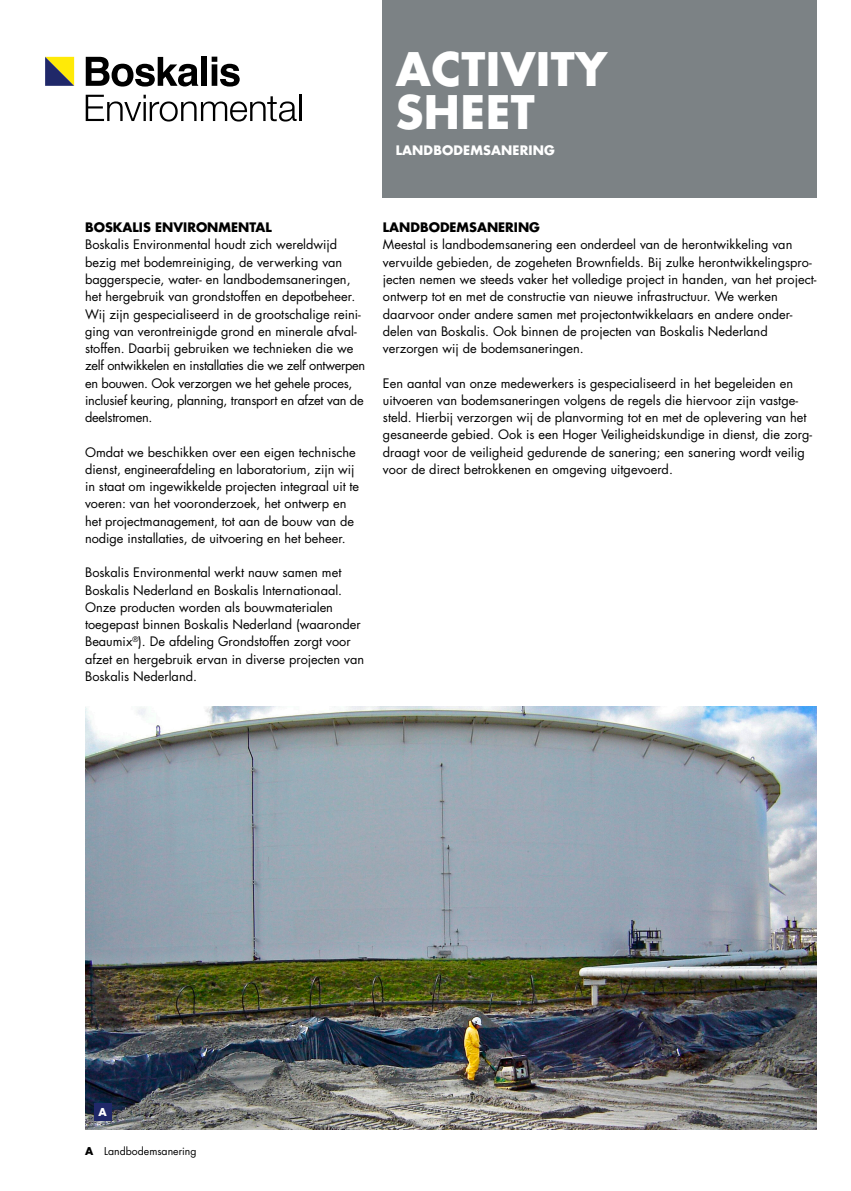
<style>
.page{position:relative;width:851px;height:1191px;background:#fff}
.page>*{position:absolute;margin:0;border:0;box-sizing:border-box;transform-origin:0 0}
._000_JEC_Heading_1{font:700 45px "Futura Std";letter-spacing:.01em;color:#fff}
._000_JEC_Body{font:12.75px/17.2px "Futura Std";color:#000}
._000_JEC_Body-2{font:12.75px/17.2px "Futura Std";letter-spacing:-.02em;color:#000}
._000_BOS_Body_Subhea{font:700 12.75px "Futura Std";color:#000}
._000_JEC_Subheading{font:700 12.75px "Futura Std";letter-spacing:.01em;color:#fff}
.t1{font:700 10.65px "Futura Std";color:#fff}
._000_BOS_Photocredit{font:10.5px "Futura Std";color:#000}
.s1{font-weight:700}
</style>
<div class="page">
<div style="left:383px;top:0;width:433px;height:198px;background:#7c8285"></div>
<img style="left:85px;top:707px;width:731px;height:422px">
<div style="left:94px;top:1103px;width:17px;height:18px;background:#202869"></div>
<svg style="left:45px;top:57px;width:29px;height:29px"></svg>
<svg style="left:86px;top:57px;width:112px;height:30px"></svg>
<div style="left:201px;top:57px;width:6px;height:29px;background:#000"></div>
<svg style="left:211px;top:57px;width:29px;height:30px"></svg>
<svg style="left:86px;top:95px;width:210px;height:27px"></svg>
<hr style="left:299px;top:95px;width:2px;height:26px;background:#000">
<p class="_000_JEC_Heading_1" style="left:395px;top:39px;width:213px">ACTIVITY</p>
<p class="_000_JEC_Heading_1" style="left:395px;top:82px;width:141px">SHEET</p>
<p class="_000_JEC_Subheading" style="left:395px;top:141px;width:161px">LANDBODEMSANERING</p>
<p class="_000_BOS_Body_Subhea" style="left:85px;top:219px;width:188px">BOSKALIS ENVIRONMENTAL</p>
<p class="_000_JEC_Body" style="left:85px;top:236px;width:272px">Boskalis Environmental houdt zich wereldwijd bezig met bodemreiniging, de verwerking van baggerspecie, water- en landbodemsaneringen, het hergebruik van grondstoffen en depotbeheer.</p>
<p class="_000_JEC_Body-2" style="left:85px;top:305px;width:282px">Wij zijn gespecialiseerd in de grootschalige reini&shy;ging van verontreinigde grond en minerale afval&shy;stoffen. Daarbij gebruiken we technieken die we zelf ontwikkelen en installaties die we zelf ontwerpen en bouwen. Ook verzorgen we het gehele proces, inclusief keuring, planning, transport en afzet van de deelstromen.</p>
<p class="_000_JEC_Body" style="left:85px;top:443px;width:275px">Omdat we beschikken over een eigen technische dienst, engineerafdeling en laboratorium, zijn wij in staat om ingewikkelde projecten integraal uit te voeren: van het vooronderzoek, het ontwerp en het projectmanagement, tot aan de bouw van de nodige installaties, de uitvoering en het beheer.</p>
<p class="_000_JEC_Body" style="left:85px;top:564px;width:280px">Boskalis Environmental werkt nauw samen met Boskalis Nederland en Boskalis Internationaal.<br>Onze producten worden als bouwmaterialen toegepast binnen Boskalis Nederland (waaronder Beaumix<sup>®</sup>). De afdeling Grondstoffen zorgt voor afzet en hergebruik ervan in diverse projecten van Boskalis Nederland.</p>
<p class="_000_BOS_Body_Subhea" style="left:383px;top:219px;width:158px">LANDBODEMSANERING</p>
<p class="_000_JEC_Body" style="left:383px;top:236px;width:435px">Meestal is landbodemsanering een onderdeel van de herontwikkeling van vervuilde gebieden, de zogeheten Brownfields. Bij zulke herontwikkelingspro&shy;jecten nemen we steeds vaker het volledige project in handen, van het project&shy;ontwerp tot en met de constructie van nieuwe infrastructuur. We werken daarvoor onder andere samen met projectontwikkelaars en andere onder&shy;delen van Boskalis. Ook binnen de projecten van Boskalis Nederland verzorgen wij de bodemsaneringen.</p>
<p class="_000_JEC_Body" style="left:383px;top:374px;width:430px">Een aantal van onze medewerkers is gespecialiseerd in het begeleiden en uitvoeren van bodemsaneringen volgens de regels die hiervoor zijn vastge&shy;steld. Hierbij verzorgen wij de planvorming tot en met de oplevering van het gesaneerde gebied. Ook is een Hoger Veiligheidskundige in dienst, die zorg&shy;draagt voor de veiligheid gedurende de sanering; een sanering wordt veilig voor de direct betrokkenen en omgeving uitgevoerd.</p>
<p class="t1" style="left:98px;top:1104px;width:10px">A</p>
<p class="_000_BOS_Photocredit" style="left:85px;top:1144px;width:113px"><span class="s1">A</span> Landbodemsanering</p>
</div>
